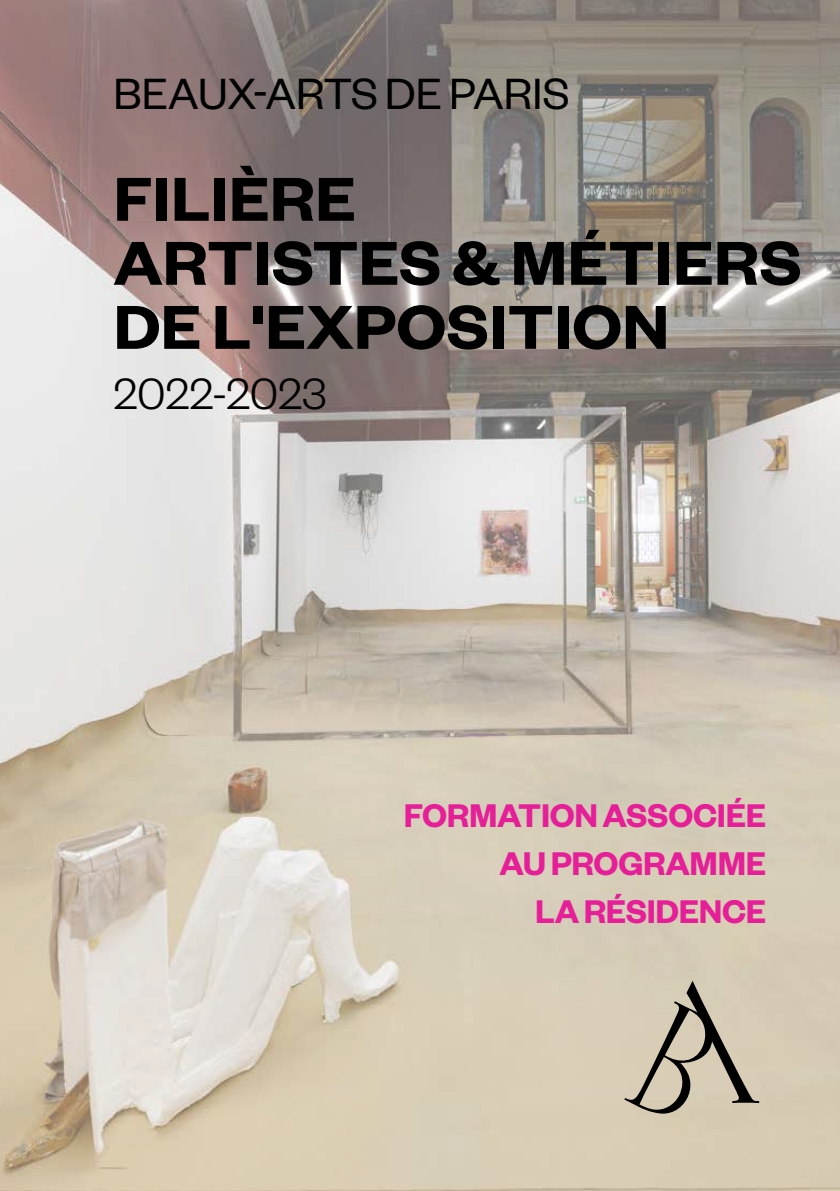
<style>
.page{position:relative;width:840px;height:1191px;background:#fff}
.page>*{position:absolute;margin:0;border:0;box-sizing:border-box;transform-origin:0 0}
.t1{font:600 68px/64px "Founders Grotesk";color:#000;scale:1.06 1}
.t2{font:48px "Founders Grotesk";color:#000}
.t3{font:300 48px "Founders Grotesk";color:#000}
.t4{font:600 36px/48px "Founders Grotesk";letter-spacing:-.01em;color:#e61e98;text-align:right}
</style>
<div class="page">
<img style="left:0;top:0;width:839px;height:1191px">
<svg style="left:624px;top:980px;width:134px;height:134px;background:#b6ab98"></svg>
<h2 class="t2" style="left:113px;top:64px;width:457px">BEAUX-ARTS DE PARIS</h2>
<h1 class="t1" style="left:113px;top:164px;width:650px">FILIÈRE<br>ARTISTES &amp; MÉTIERS<br>DE L'EXPOSITION</h1>
<h2 class="t3" style="left:113px;top:364px;width:214px">2022-2023</h2>
<p class="t4" style="left:403px;top:790px;width:363px">FORMATION ASSOCIÉE<br>AU PROGRAMME<br>LA RÉSIDENCE</p>
</div>
